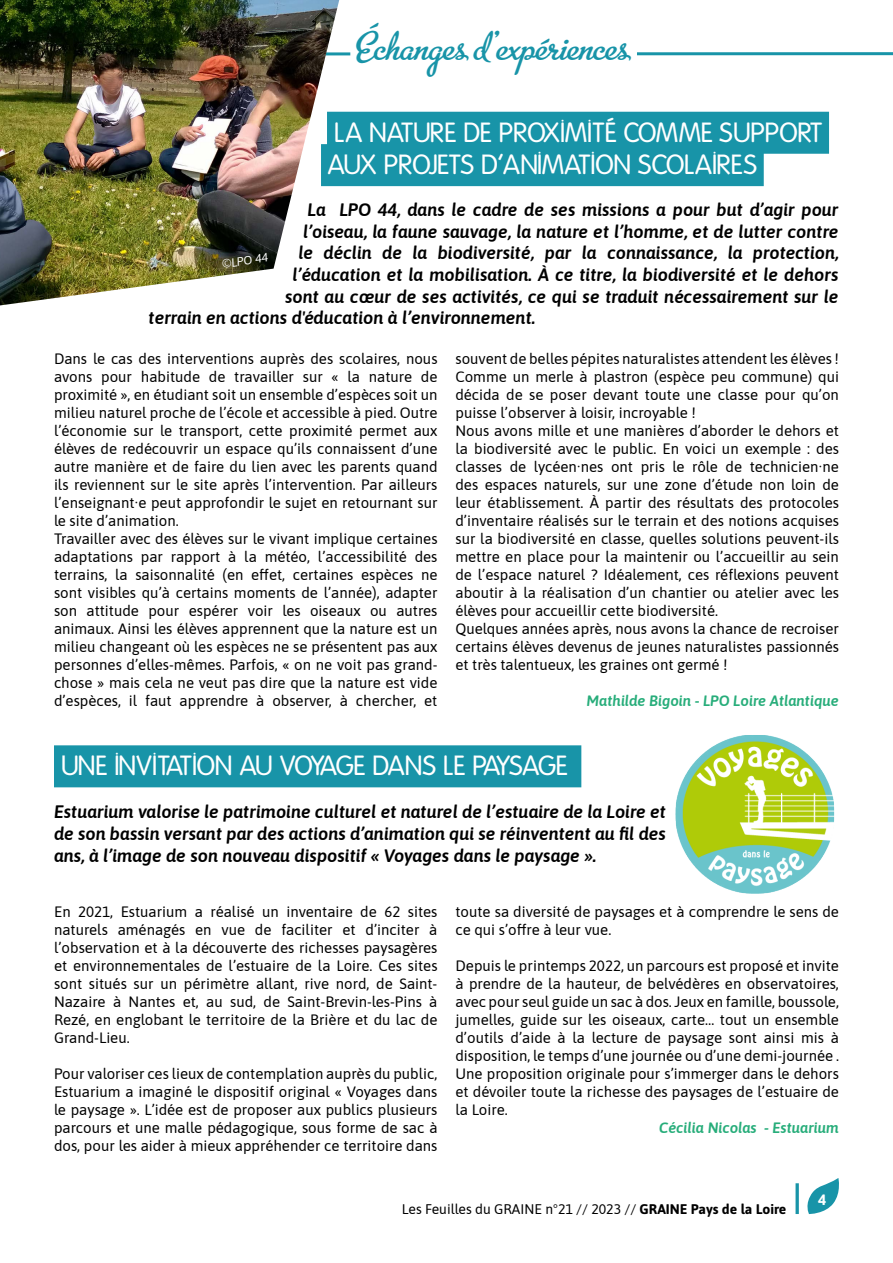
<style>
.page{position:relative;width:893px;height:1263px;background:#fff}
.page>*{position:absolute;margin:0;border:0;box-sizing:border-box;transform-origin:0 0}
.t1{font:45px "Metro Script";color:#1894a8}
.t2{font:27px/32.4px "Folks";color:#fff}
.t3{font:27px "Folks";letter-spacing:-.035em;color:#fff}
.t4{font:italic 600 18px/21.6px "Asap";color:#000;text-align:justify}
.t5{font:15px/18px "Asap";color:#000}
.t6{font:italic 600 15px "Asap";color:#27ad7a}
.t7{font:700 15px "Asap";color:#fff}
.t8{font:13.95px "Asap";color:#000}
.t9{font:italic 12px "Asap";color:#fff}
.s1{font-weight:700}
</style>
<div class="page">
<svg style="left:339px;top:52px;width:554px;height:4px"></svg>
<div style="left:350px;top:37px;width:287px;height:45px;background:#fff"></div>
<svg style="left:807px;top:1178px;width:32px;height:36px"></svg>
<svg style="left:795px;top:1183px;width:4px;height:31px"></svg>
<div style="left:327px;top:112px;width:502px;height:42px;background:#1894a8"></div>
<div style="left:321px;top:144px;width:443px;height:42px;background:#1894a8"></div>
<img style="left:0;top:0;width:339px;height:305px">
<div style="left:54px;top:745px;width:527px;height:42px;background:#1894a8"></div>
<img style="left:675px;top:735px;width:159px;height:159px">
<h1 class="t1" style="left:358px;top:22px;width:274px">Échanges d’expériences</h1>
<h2 class="t2" style="left:328px;top:117px;width:496px">LA NATURE DE PROXIMITÉ COMME SUPPORT<br>AUX PROJETS D’ANIMATION SCOLAIRES</h2>
<p class="t4" style="left:308px;top:198px;width:532px">La LPO 44, dans le cadre de ses missions a pour but d’agir pour</p>
<p class="t4" style="left:303px;top:220px;width:537px">l’oiseau, la faune sauvage, la nature et l’homme, et de lutter contre</p>
<p class="t4" style="left:298px;top:241px;width:542px">le déclin de la biodiversité, par la connaissance, la protection,</p>
<p class="t4" style="left:293px;top:263px;width:547px">l’éducation et la mobilisation. À ce titre, la biodiversité et le dehors</p>
<p class="t4" style="left:285px;top:284px;width:555px">sont au cœur de ses activités, ce qui se traduit nécessairement sur le</p>
<p class="t4" style="left:149px;top:306px;width:388px">terrain en actions d'éducation à l’environnement.</p>
<p class="t9" style="left:221px;top:255px;width:47px;rotate:-8deg">©LPO 44</p>
<p class="t5" style="left:54px;top:349px;width:385px">Dans le cas des interventions auprès des scolaires, nous avons pour habitude de travailler sur « la nature de proximité », en étudiant soit un ensemble d’espèces soit un milieu naturel proche de l’école et accessible à pied. Outre l’économie sur le transport, cette proximité permet aux élèves de redécouvrir un espace qu’ils connaissent d’une autre manière et de faire du lien avec les parents quand ils reviennent sur le site après l’intervention. Par ailleurs l’enseignant·e peut approfondir le sujet en retournant sur le site d’animation.<br>Travailler avec des élèves sur le vivant implique certaines adaptations par rapport à la météo, l’accessibilité des terrains, la saisonnalité (en effet, certaines espèces ne sont visibles qu’à certains moments de l’année), adapter son attitude pour espérer voir les oiseaux ou autres animaux. Ainsi les élèves apprennent que la nature est un milieu changeant où les espèces ne se présentent pas aux personnes d’elles-mêmes. Parfois, « on ne voit pas grand&shy;chose » mais cela ne veut pas dire que la nature est vide d’espèces, il faut apprendre à observer, à chercher, et</p>
<p class="t5" style="left:455px;top:349px;width:385px">souvent de belles pépites naturalistes attendent les élèves !<br>Comme un merle à plastron (espèce peu commune) qui décida de se poser devant toute une classe pour qu’on puisse l’observer à loisir, incroyable !<br>Nous avons mille et une manières d’aborder le dehors et la biodiversité avec le public. En voici un exemple : des classes de lycéen·nes ont pris le rôle de technicien·ne des espaces naturels, sur une zone d’étude non loin de leur établissement. À partir des résultats des protocoles d’inventaire réalisés sur le terrain et des notions acquises sur la biodiversité en classe, quelles solutions peuvent-ils mettre en place pour la maintenir ou l’accueillir au sein de l’espace naturel ? Idéalement, ces réflexions peuvent aboutir à la réalisation d’un chantier ou atelier avec les élèves pour accueillir cette biodiversité.<br>Quelques années après, nous avons la chance de recroiser certains élèves devenus de jeunes naturalistes passionnés et très talentueux, les graines ont germé !</p>
<p class="t6" style="left:587px;top:690px;width:254px">Mathilde Bigoin - LPO Loire Atlantique</p>
<h2 class="t3" style="left:61px;top:751px;width:508px">UNE INVITATION AU VOYAGE DANS LE PAYSAGE</h2>
<p class="t4" style="left:54px;top:800px;width:614px">Estuarium valorise le patrimoine culturel et naturel de l’estuaire de la Loire et de son bassin versant par des actions d’animation qui se réinventent au fil des ans, à l’image de son nouveau dispositif « Voyages dans le paysage ».</p>
<p class="t5" style="left:54px;top:901px;width:385px;text-align:justify">En 2021, Estuarium a réalisé un inventaire de 62 sites naturels aménagés en vue de faciliter et d’inciter à l’observation et à la découverte des richesses paysagères et environnementales de l’estuaire de la Loire. Ces sites sont situés sur un périmètre allant, rive nord, de Saint-Nazaire à Nantes et, au sud, de Saint-Brevin-les-Pins à Rezé, en englobant le territoire de la Brière et du lac de Grand-Lieu.</p>
<p class="t5" style="left:54px;top:1063px;width:385px;text-align:justify">Pour valoriser ces lieux de contemplation auprès du public, Estuarium a imaginé le dispositif original « Voyages dans le paysage ». L’idée est de proposer aux publics plusieurs parcours et une malle pédagogique, sous forme de sac à dos, pour les aider à mieux appréhender ce territoire dans</p>
<p class="t5" style="left:455px;top:901px;width:385px">toute sa diversité de paysages et à comprendre le sens de ce qui s’offre à leur vue.</p>
<p class="t5" style="left:455px;top:955px;width:385px;text-align:justify">Depuis le printemps 2022, un parcours est proposé et invite à prendre de la hauteur, de belvédères en observatoires, avec pour seul guide un sac à dos. Jeux en famille, boussole, jumelles, guide sur les oiseaux, carte… tout un ensemble d’outils d’aide à la lecture de paysage sont ainsi mis à disposition, le temps d’une journée ou d’une demi-journée .<br>Une proposition originale pour s’immerger dans le dehors et dévoiler toute la richesse des paysages de l’estuaire de la Loire.</p>
<p class="t6" style="left:659px;top:1117px;width:181px">Cécilia Nicolas - Estuarium</p>
<p class="t8" style="left:402px;top:1199px;width:386px">Les Feuilles du GRAINE n°21 // 2023 // <span class="s1">GRAINE Pays de la Loire</span></p>
<p class="t7" style="left:818px;top:1189px;width:10px">4</p>
</div>
